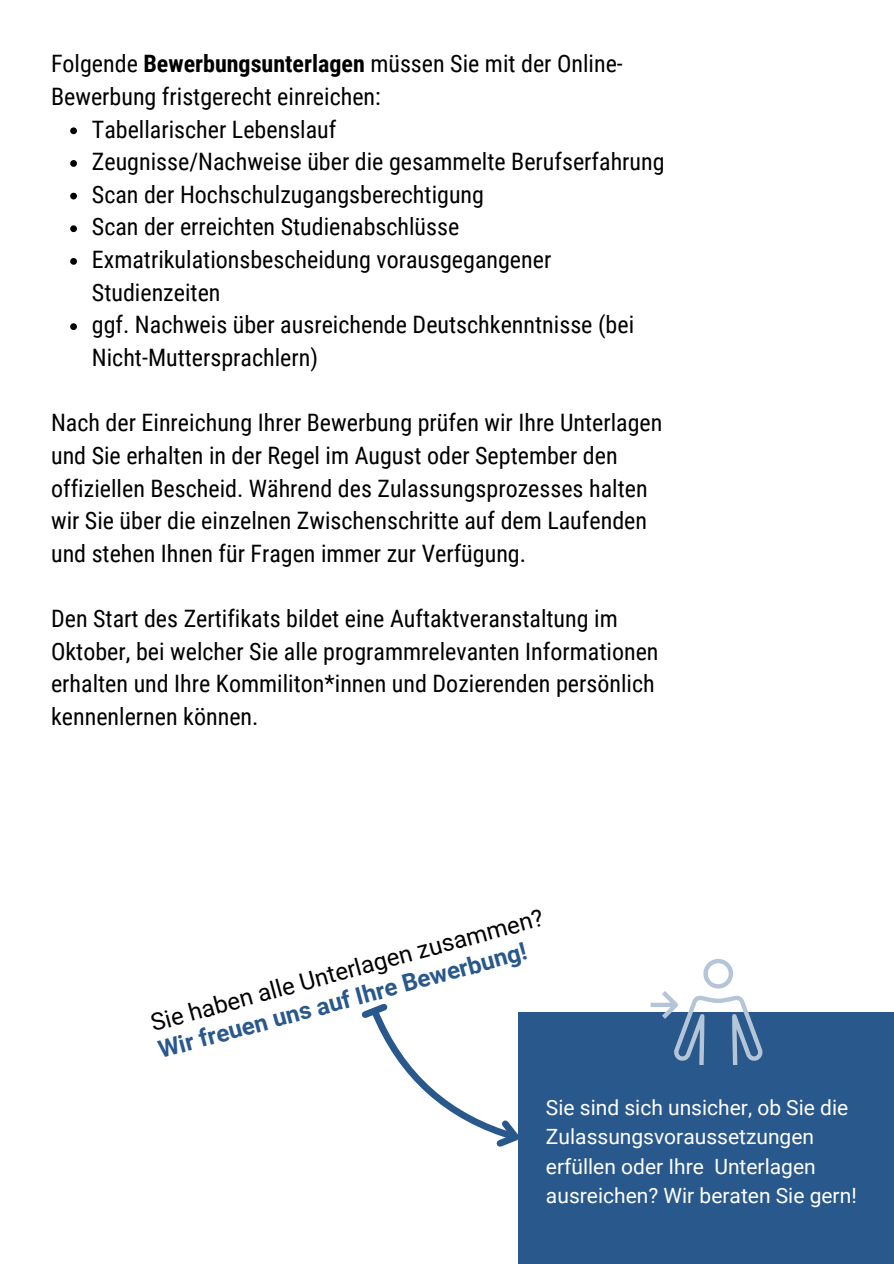
<style>
.page{position:relative;width:894px;height:1264px;background:#fff}
.page>*{position:absolute;margin:0;border:0;box-sizing:border-box;transform-origin:0 0}
.t1{font:24px/32.7px "Roboto Condensed";color:#000}
.t2{font:24px/28.2px "Roboto";color:#000}
.t3{font:21px/29.2px "Roboto";color:#fff}
.s1{font-weight:700}
.s2{font-weight:700;color:#29588c}
</style>
<div class="page">
<svg style="left:70px;top:127px;width:7px;height:7px"></svg>
<svg style="left:70px;top:160px;width:7px;height:7px"></svg>
<svg style="left:70px;top:193px;width:7px;height:6px"></svg>
<svg style="left:70px;top:225px;width:7px;height:7px"></svg>
<svg style="left:70px;top:258px;width:7px;height:7px"></svg>
<svg style="left:70px;top:323px;width:7px;height:7px"></svg>
<div style="left:519px;top:1012px;width:374px;height:251px;background:#29588c"></div>
<svg style="left:650px;top:959px;width:113px;height:105px"></svg>
<svg style="left:361px;top:1003px;width:169px;height:162px"></svg>
<h1 class="t1" style="left:51px;top:48px;width:573px">Folgende <span class="s1">Bewerbungsunterlagen</span> müssen Sie mit der Online-<br>Bewerbung fristgerecht einreichen:</h1>
<p class="t1" style="left:92px;top:113px;width:246px">Tabellarischer Lebenslauf</p>
<p class="t1" style="left:92px;top:146px;width:574px">Zeugnisse/Nachweise über die gesammelte Berufserfahrung</p>
<p class="t1" style="left:92px;top:178px;width:393px">Scan der Hochschulzugangsberechtigung</p>
<p class="t1" style="left:92px;top:211px;width:369px">Scan der erreichten Studienabschlüsse</p>
<p class="t1" style="left:92px;top:243px;width:461px">Exmatrikulationsbescheidung vorausgegangener<br>Studienzeiten</p>
<p class="t1" style="left:92px;top:309px;width:543px">ggf. Nachweis über ausreichende Deutschkenntnisse (bei<br>Nicht-Muttersprachlern)</p>
<h1 class="t1" style="left:51px;top:407px;width:612px">Nach der Einreichung Ihrer Bewerbung prüfen wir Ihre Unterlagen und Sie erhalten in der Regel im August oder September den offiziellen Bescheid. Während des Zulassungsprozesses halten wir Sie über die einzelnen Zwischenschritte auf dem Laufenden und stehen Ihnen für Fragen immer zur Verfügung.</h1>
<h1 class="t1" style="left:51px;top:602px;width:608px">Den Start des Zertifikats bildet eine Auftaktveranstaltung im Oktober, bei welcher Sie alle programmrelevanten Informationen erhalten und Ihre Kommiliton*innen und Dozierenden persönlich kennenlernen können.</h1>
<p class="t2" style="left:148px;top:1009px;width:407px;rotate:-15deg">Sie haben alle Unterlagen zusammen?<br><span class="s2">Wir freuen uns auf Ihre Bewerbung!</span></p>
<h1 class="t3" style="left:546px;top:1093px;width:312px">Sie sind sich unsicher, ob Sie die<br>Zulassungsvoraussetzungen erfüllen oder Ihre Unterlagen ausreichen? Wir beraten Sie gern!</h1>
</div>
